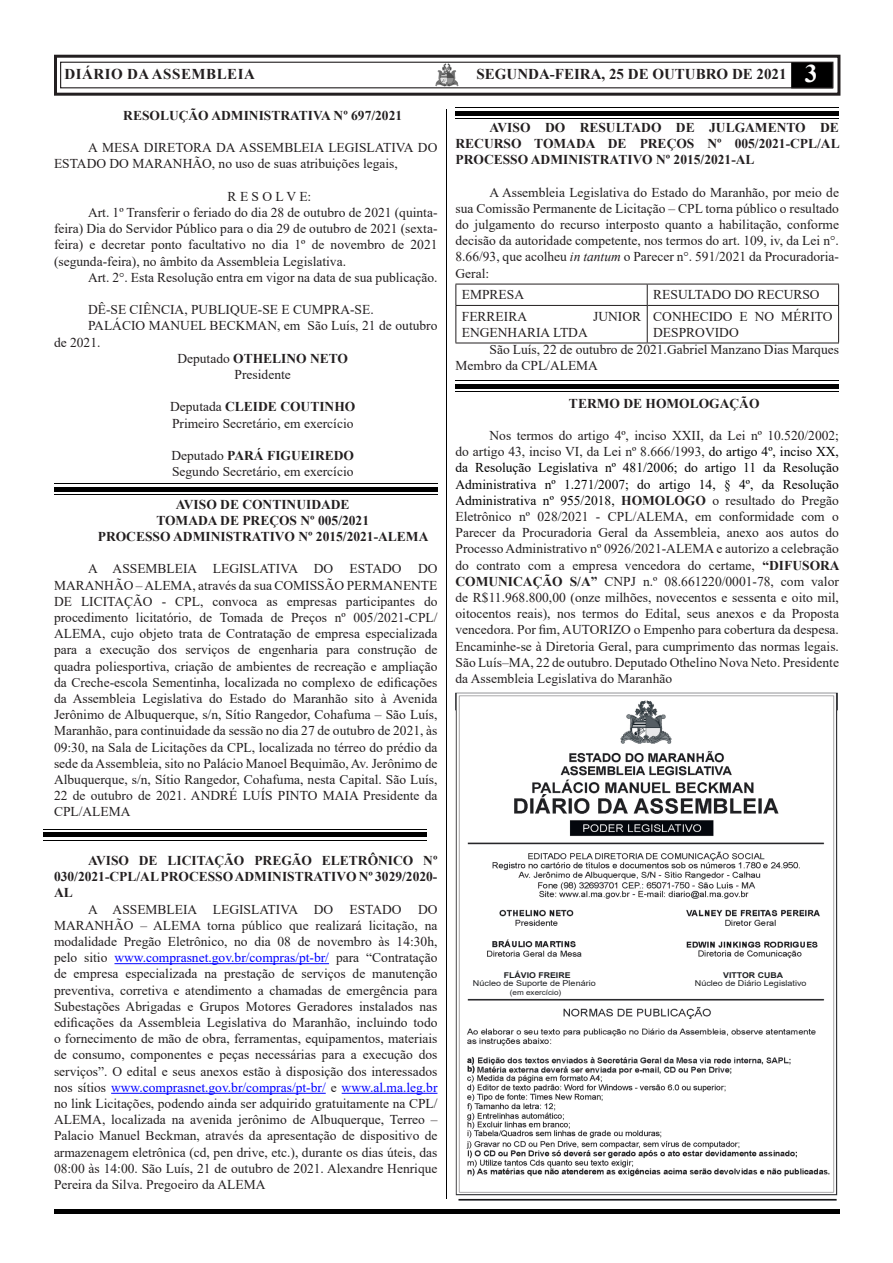
<style>
.page{position:relative;width:893px;height:1263px;background:#fff}
.page>*{position:absolute;margin:0;border:0;box-sizing:border-box;transform-origin:0 0}
.t1{font:700 15px "Times New Roman";color:#231f20}
.t2{font:700 15px "Times New Roman";letter-spacing:.035em;color:#231f20}
.Recuo_de_corpo_de_te{font:13.5px/16.2px "Times New Roman";color:#231f20;text-align:justify}
.Recuo_de_corpo_de_te-2{font:700 13.5px/16.2px "Times New Roman";color:#231f20;text-align:justify}
.Heading_2{font:700 13.5px "Times New Roman";color:#231f20}
.t3{font:8.1px "Arial";color:#1f2124;scale:1.11 1}
.t4{font:700 7.95px "Arial";color:#1f2124;scale:1.1 1}
.t5{font:7.35px "Arial";color:#1f2124;scale:1.11 1}
.s1{font-size:25.5px;color:#fff}
.s2{font-weight:400}
.s3{color:#00f}
.s4{font-style:italic}
.s5{color:#000}
.s6{font-weight:700}
</style>
<div class="page">
<div style="left:54px;top:55px;width:786px;height:41px;border:3px solid #231f20"></div>
<div style="left:791px;top:62px;width:42px;height:26px;background:#000;border:2px solid #000"></div>
<div style="left:60px;top:62px;width:773px;height:26px;border:1px solid #231f20"></div>
<hr style="left:446px;top:109px;width:1px;height:1090px;background:#000">
<div style="left:54px;top:1209px;width:785px;height:5px;background:#000"></div>
<img style="left:427px;top:56px;width:40px;height:40px">
<hr style="left:114px;top:963px;width:215px;height:1px;background:#00f">
<hr style="left:111px;top:1093px;width:215px;height:1px;background:#00f">
<hr style="left:342px;top:1093px;width:95px;height:1px;background:#00f">
<hr style="left:455px;top:284px;width:192px;height:1px;background:#231f20">
<hr style="left:647px;top:284px;width:192px;height:1px;background:#231f20">
<hr style="left:455px;top:305px;width:192px;height:1px;background:#231f20">
<hr style="left:647px;top:305px;width:192px;height:1px;background:#231f20">
<hr style="left:455px;top:343px;width:192px;height:1px;background:#231f20">
<hr style="left:647px;top:343px;width:192px;height:1px;background:#231f20">
<svg style="left:455px;top:284px;width:1px;height:21px"></svg>
<hr style="left:455px;top:306px;width:1px;height:37px;background:#231f20">
<svg style="left:647px;top:284px;width:1px;height:21px"></svg>
<svg style="left:838px;top:284px;width:1px;height:21px"></svg>
<hr style="left:647px;top:306px;width:1px;height:37px;background:#231f20">
<hr style="left:838px;top:306px;width:1px;height:37px;background:#231f20">
<hr style="left:54px;top:487px;width:383px;height:4px;background:#000">
<hr style="left:54px;top:483px;width:383px;height:1px;background:#000">
<hr style="left:54px;top:494px;width:383px;height:1px;background:#000">
<hr style="left:44px;top:833px;width:383px;height:4px;background:#000">
<hr style="left:44px;top:829px;width:383px;height:1px;background:#000">
<hr style="left:44px;top:840px;width:383px;height:1px;background:#000">
<hr style="left:455px;top:111px;width:384px;height:4px;background:#000">
<hr style="left:455px;top:107px;width:384px;height:1px;background:#000">
<hr style="left:455px;top:118px;width:384px;height:1px;background:#000">
<div style="left:455px;top:384px;width:384px;height:5px;background:#000"></div>
<hr style="left:455px;top:381px;width:384px;height:1px;background:#000">
<hr style="left:455px;top:392px;width:384px;height:1px;background:#000">
<img style="left:455px;top:692px;width:383px;height:509px">
<div style="left:658px;top:966px;width:172px;height:29px;background:#fff"></div>
<div style="left:463px;top:965px;width:172px;height:30px;background:#fff"></div>
<p class="t2" style="left:64px;top:64px;width:192px">DIÁRIO DA ASSEMBLEIA</p>
<p class="t1" style="left:477px;top:64px;width:343px">SEGUNDA-FEIRA, 25 DE OUTUBRO DE 2021 <span class="s1">3</span></p>
<p class="Recuo_de_corpo_de_te-2" style="left:123px;top:107px;width:280px">RESOLUÇÃO ADMINISTRATIVA Nº 697/2021</p>
<p class="Recuo_de_corpo_de_te" style="left:54px;top:139px;width:385px;text-indent:34px">A MESA DIRETORA DA ASSEMBLEIA LEGISLATIVA DO<br>ESTADO DO MARANHÃO, no uso de suas atribuições legais,</p>
<p class="Recuo_de_corpo_de_te" style="left:228px;top:188px;width:85px">R E S O L V E:</p>
<p class="Recuo_de_corpo_de_te" style="left:54px;top:204px;width:385px;text-indent:34px">Art. 1º Transferir o feriado do dia 28 de outubro de 2021 (quinta&shy;feira) Dia do Servidor Público para o dia 29 de outubro de 2021 (sexta&shy;feira) e decretar ponto facultativo no dia 1º de novembro de 2021 (segunda-feira), no âmbito da Assembleia Legislativa.</p>
<p class="Recuo_de_corpo_de_te" style="left:88px;top:269px;width:351px">Art. 2°. Esta Resolução entra em vigor na data de sua publicação.</p>
<p class="Recuo_de_corpo_de_te" style="left:88px;top:301px;width:287px">DÊ-SE CIÊNCIA, PUBLIQUE-SE E CUMPRA-SE.</p>
<p class="Recuo_de_corpo_de_te" style="left:54px;top:317px;width:385px;text-indent:34px">PALÁCIO MANUEL BECKMAN, em São Luís, 21 de outubro de 2021.</p>
<p class="Recuo_de_corpo_de_te-2" style="left:177px;top:350px;width:172px"><span class="s2">Deputado</span> OTHELINO NETO</p>
<p class="Recuo_de_corpo_de_te" style="left:235px;top:366px;width:58px">Presidente</p>
<p class="Recuo_de_corpo_de_te-2" style="left:170px;top:398px;width:187px"><span class="s2">Deputada</span> CLEIDE COUTINHO</p>
<p class="Recuo_de_corpo_de_te" style="left:172px;top:414px;width:183px">Primeiro Secretário, em exercício</p>
<p class="Recuo_de_corpo_de_te-2" style="left:171px;top:447px;width:184px"><span class="s2">Deputado</span> PARÁ FIGUEIREDO</p>
<p class="Recuo_de_corpo_de_te" style="left:172px;top:463px;width:183px">Segundo Secretário, em exercício</p>
<p class="Recuo_de_corpo_de_te-2" style="left:176px;top:495px;width:175px">AVISO DE CONTINUIDADE</p>
<p class="Recuo_de_corpo_de_te-2" style="left:156px;top:512px;width:214px">TOMADA DE PREÇOS Nº 005/2021</p>
<p class="Recuo_de_corpo_de_te-2" style="left:98px;top:528px;width:332px">PROCESSO ADMINISTRATIVO Nº 2015/2021-ALEMA</p>
<p class="Recuo_de_corpo_de_te" style="left:54px;top:560px;width:385px;text-indent:34px">A ASSEMBLEIA LEGISLATIVA DO ESTADO DO MARANHÃO – ALEMA, através da sua COMISSÃO PERMANENTE DE LICITAÇÃO - CPL, convoca as empresas participantes do procedimento licitatório, de Tomada de Preços nº 005/2021-CPL/ ALEMA, cujo objeto trata de Contratação de empresa especializada para a execução dos serviços de engenharia para construção de quadra poliesportiva, criação de ambientes de recreação e ampliação da Creche-escola Sementinha, localizada no complexo de edificações da Assembleia Legislativa do Estado do Maranhão sito à Avenida Jerônimo de Albuquerque, s/n, Sítio Rangedor, Cohafuma – São Luís, Maranhão, para continuidade da sessão no dia 27 de outubro de 2021, às 09:30, na Sala de Licitações da CPL, localizada no térreo do prédio da sede da Assembleia, sito no Palácio Manoel Bequimão, Av. Jerônimo de Albuquerque, s/n, Sítio Rangedor, Cohafuma, nesta Capital. São Luís, 22 de outubro de 2021. ANDRÉ LUÍS PINTO MAIA Presidente da CPL/ALEMA</p>
<p class="Recuo_de_corpo_de_te-2" style="left:54px;top:852px;width:385px;text-indent:34px">AVISO DE LICITAÇÃO PREGÃO ELETRÔNICO Nº 030/2021-CPL/AL PROCESSO ADMINISTRATIVO Nº 3029/2020- AL</p>
<p class="Recuo_de_corpo_de_te" style="left:54px;top:900px;width:385px;text-indent:34px">A ASSEMBLEIA LEGISLATIVA DO ESTADO DO MARANHÃO – ALEMA torna público que realizará licitação, na modalidade Pregão Eletrônico, no dia 08 de novembro às 14:30h, pelo sitio <span class="s3">www.comprasnet.gov.br/compras/pt-br/</span> para “Contratação de empresa especializada na prestação de serviços de manutenção preventiva, corretiva e atendimento a chamadas de emergência para Subestações Abrigadas e Grupos Motores Geradores instalados nas edificações da Assembleia Legislativa do Maranhão, incluindo todo o fornecimento de mão de obra, ferramentas, equipamentos, materiais de consumo, componentes e peças necessárias para a execução dos serviços”. O edital e seus anexos estão à disposição dos interessados nos sítios <span class="s3">www.comprasnet.gov.br/compras/pt-br/</span> e <span class="s3">www.al.ma.leg.br </span>no link Licitações, podendo ainda ser adquirido gratuitamente na CPL/ ALEMA, localizada na avenida jerônimo de Albuquerque, Terreo – Palacio Manuel Beckman, através da apresentação de dispositivo de armazenagem eletrônica (cd, pen drive, etc.), durante os dias úteis, das 08:00 às 14:00. São Luís, 21 de outubro de 2021. Alexandre Henrique Pereira da Silva. Pregoeiro da ALEMA</p>
<p class="Recuo_de_corpo_de_te-2" style="left:455px;top:119px;width:386px;text-indent:34px">AVISO DO RESULTADO DE JULGAMENTO DE RECURSO TOMADA DE PREÇOS Nº 005/2021-CPL/AL PROCESSO ADMINISTRATIVO Nº 2015/2021-AL</p>
<p class="Recuo_de_corpo_de_te" style="left:455px;top:184px;width:385px;text-indent:34px">A Assembleia Legislativa do Estado do Maranhão, por meio de sua Comissão Permanente de Licitação – CPL torna público o resultado do julgamento do recurso interposto quanto a habilitação, conforme decisão da autoridade competente, nos termos do art. 109, iv, da Lei n°.<br>8.66/93, que acolheu <span class="s4">in tantum</span> o Parecer n°. 591/2021 da Procuradoria-Geral:</p>
<p class="Recuo_de_corpo_de_te" style="left:462px;top:286px;width:64px">EMPRESA</p>
<p class="Recuo_de_corpo_de_te" style="left:653px;top:286px;width:168px">RESULTADO DO RECURSO</p>
<p class="Recuo_de_corpo_de_te" style="left:462px;top:308px;width:67px">FERREIRA</p>
<p class="Recuo_de_corpo_de_te" style="left:593px;top:308px;width:49px">JUNIOR</p>
<p class="Recuo_de_corpo_de_te" style="left:462px;top:324px;width:127px">ENGENHARIA LTDA</p>
<p class="Recuo_de_corpo_de_te" style="left:653px;top:308px;width:181px">CONHECIDO E NO MÉRITO<br>DESPROVIDO</p>
<p class="Recuo_de_corpo_de_te" style="left:455px;top:340px;width:385px;text-indent:34px">São Luís, 22 de outubro de 2021.Gabriel Manzano Dias Marques<br>Membro da CPL/ALEMA</p>
<p class="Heading_2" style="left:569px;top:393px;width:192px">TERMO DE HOMOLOGAÇÃO</p>
<p class="Recuo_de_corpo_de_te" style="left:455px;top:427px;width:386px;text-indent:34px">Nos termos do artigo 4º, inciso XXII, da Lei nº 10.520/2002; do artigo 43, inciso VI, da Lei nº 8.666/1993, <span class="s5">do artigo 4º, inciso XX, da Resolução Legislativa nº 481/2006; do artigo 11 da Resolução Administrativa nº 1.271/2007; do artigo 14, § 4º, da Resolução Administrativa nº 955/2018,</span> <span class="s6">HOMOLOGO</span> o resultado do Pregão Eletrônico nº 028/2021 - CPL/ALEMA, em conformidade com o Parecer da Procuradoria Geral da Assembleia, anexo aos autos do Processo Administrativo nº 0926/2021-ALEMA e autorizo a celebração do contrato com a empresa vencedora do certame, <span class="s6">“DIFUSORA COMUNICAÇÃO S/A”</span> CNPJ n.º 08.661220/0001-78, com valor de R$11.968.800,00 (onze milhões, novecentos e sessenta e oito mil, oitocentos reais), nos termos do Edital, seus anexos e da Proposta vencedora. Por fim, AUTORIZO o Empenho para cobertura da despesa.<br>Encaminhe-se à Diretoria Geral, para cumprimento das normas legais.<br>São Luís–MA, 22 de outubro. Deputado Othelino Nova Neto. Presidente da Assembleia Legislativa do Maranhão</p>
<p class="t4" style="left:504px;top:970px;width:62px">FLÁVIO FREIRE</p>
<p class="t3" style="left:473px;top:978px;width:112px">Núcleo de Suporte de Plenário</p>
<p class="t5" style="left:510px;top:987px;width:48px">(em exercício)</p>
<p class="t4" style="left:723px;top:969px;width:56px">VITTOR CUBA</p>
<p class="t3" style="left:695px;top:978px;width:102px">Núcleo de Diário Legislativo</p>
</div>
